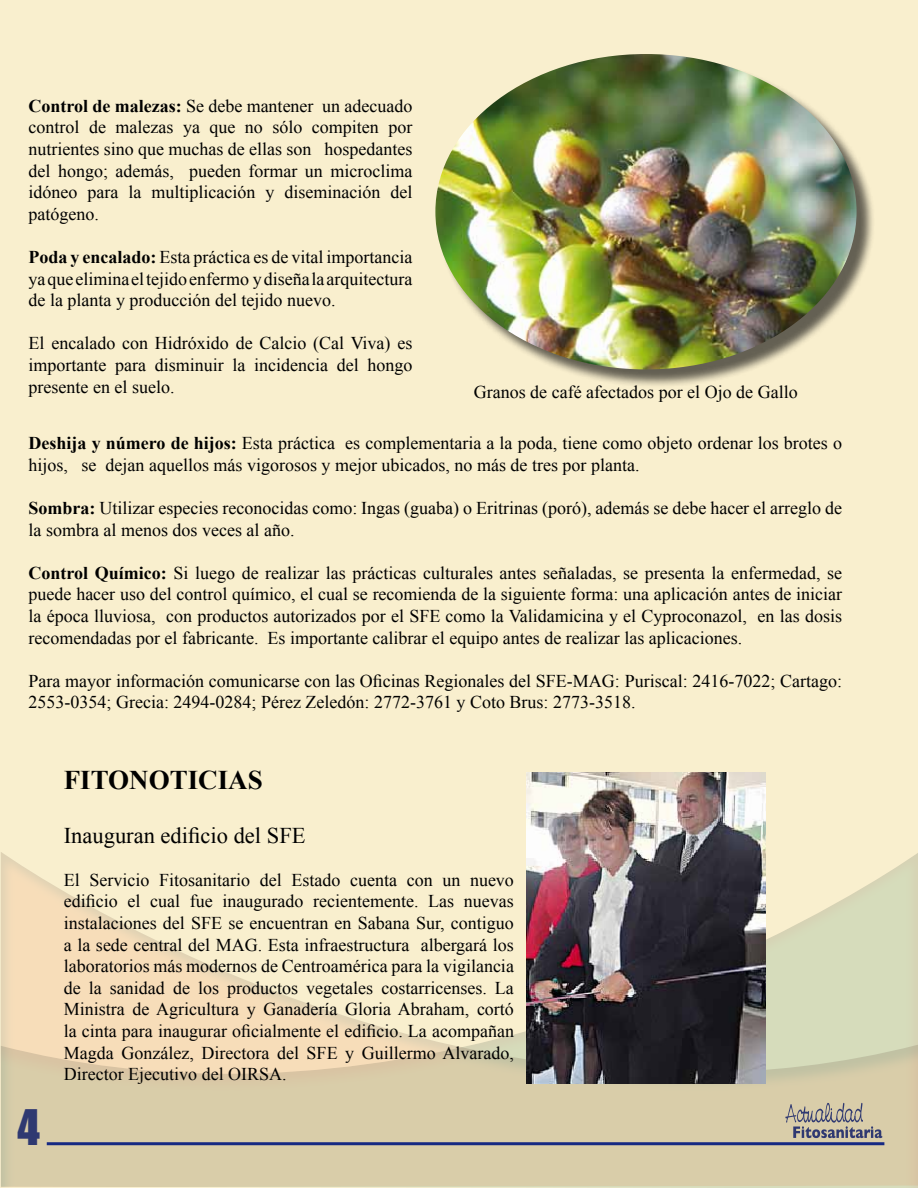
<style>
.page{position:relative;width:918px;height:1188px;background:#f9efce}
.page>*{position:absolute;margin:0;border:0;box-sizing:border-box;transform-origin:0 0}
.t1{font:45px "Impact";color:#162983}
.t2{font:700 27px "Times New Roman";color:#000}
.t3{font:22.5px "Times New Roman";color:#000}
.t4{font:18px/21.6px "Times New Roman";color:#000;text-align:justify}
.s1{font-weight:700}
</style>
<div class="page">
<div style="left:0;top:851px;width:918px;height:336px;background:#000;opacity:.75"></div>
<hr style="left:47px;top:1142px;width:837px;height:3px;background:#162983">
<div style="left:438px;top:56px;width:437px;height:332px;background:#000;opacity:.6"></div>
<img style="left:435px;top:54px;width:422px;height:315px">
<img style="left:526px;top:773px;width:240px;height:310px">
<p class="t4" style="left:29px;top:95px;width:385px"><span class="s1">Control de malezas:</span> Se debe mantener un adecuado control de malezas ya que no sólo compiten por nutrientes sino que muchas de ellas son hospedantes del hongo; además, pueden formar un microclima idóneo para la multiplicación y diseminación del patógeno.</p>
<p class="t4" style="left:29px;top:246px;width:385px"><span class="s1">Poda y encalado:</span> Esta práctica es de vital importancia ya que elimina el tejido enfermo y diseña la arquitectura de la planta y producción del tejido nuevo.</p>
<p class="t4" style="left:29px;top:332px;width:385px">El encalado con Hidróxido de Calcio (Cal Viva) es importante para disminuir la incidencia del hongo presente en el suelo.</p>
<p class="t4" style="left:474px;top:381px;width:325px">Granos de café afectados por el Ojo de Gallo</p>
<p class="t4" style="left:29px;top:432px;width:815px"><span class="s1">Deshija y número de hijos:</span> Esta práctica es complementaria a la poda, tiene como objeto ordenar los brotes o hijos, se dejan aquellos más vigorosos y mejor ubicados, no más de tres por planta.</p>
<p class="t4" style="left:29px;top:497px;width:815px"><span class="s1">Sombra:</span> Utilizar especies reconocidas como: Ingas (guaba) o Eritrinas (poró), además se debe hacer el arreglo de la sombra al menos dos veces al año.</p>
<p class="t4" style="left:29px;top:562px;width:815px"><span class="s1">Control Químico:</span> Si luego de realizar las prácticas culturales antes señaladas, se presenta la enfermedad, se puede hacer uso del control químico, el cual se recomienda de la siguiente forma: una aplicación antes de iniciar la época lluviosa, con productos autorizados por el SFE como la Validamicina y el Cyproconazol, en las dosis recomendadas por el fabricante. Es importante calibrar el equipo antes de realizar las aplicaciones.</p>
<p class="t4" style="left:29px;top:670px;width:815px">Para mayor información comunicarse con las Oficinas Regionales del SFE-MAG: Puriscal: 2416-7022; Cartago:<br>2553-0354; Grecia: 2494-0284; Pérez Zeledón: 2772-3761 y Coto Brus: 2773-3518.</p>
<h1 class="t1" style="left:17px;top:1093px;width:24px">4</h1>
<h2 class="t2" style="left:64px;top:761px;width:201px">FITONOTICIAS</h2>
<p class="t3" style="left:64px;top:820px;width:243px">Inauguran edificio del SFE</p>
<p class="t4" style="left:64px;top:869px;width:452px">El Servicio Fitosanitario del Estado cuenta con un nuevo edificio el cual fue inaugurado recientemente. Las nuevas instalaciones del SFE se encuentran en Sabana Sur, contiguo a la sede central del MAG. Esta infraestructura albergará los laboratorios más modernos de Centroamérica para la vigilancia de la sanidad de los productos vegetales costarricenses. La Ministra de Agricultura y Ganadería Gloria Abraham, cortó la cinta para inaugurar oficialmente el edificio. La acompañan Magda González, Directora del SFE y Guillermo Alvarado, Director Ejecutivo del OIRSA.</p>
</div>
